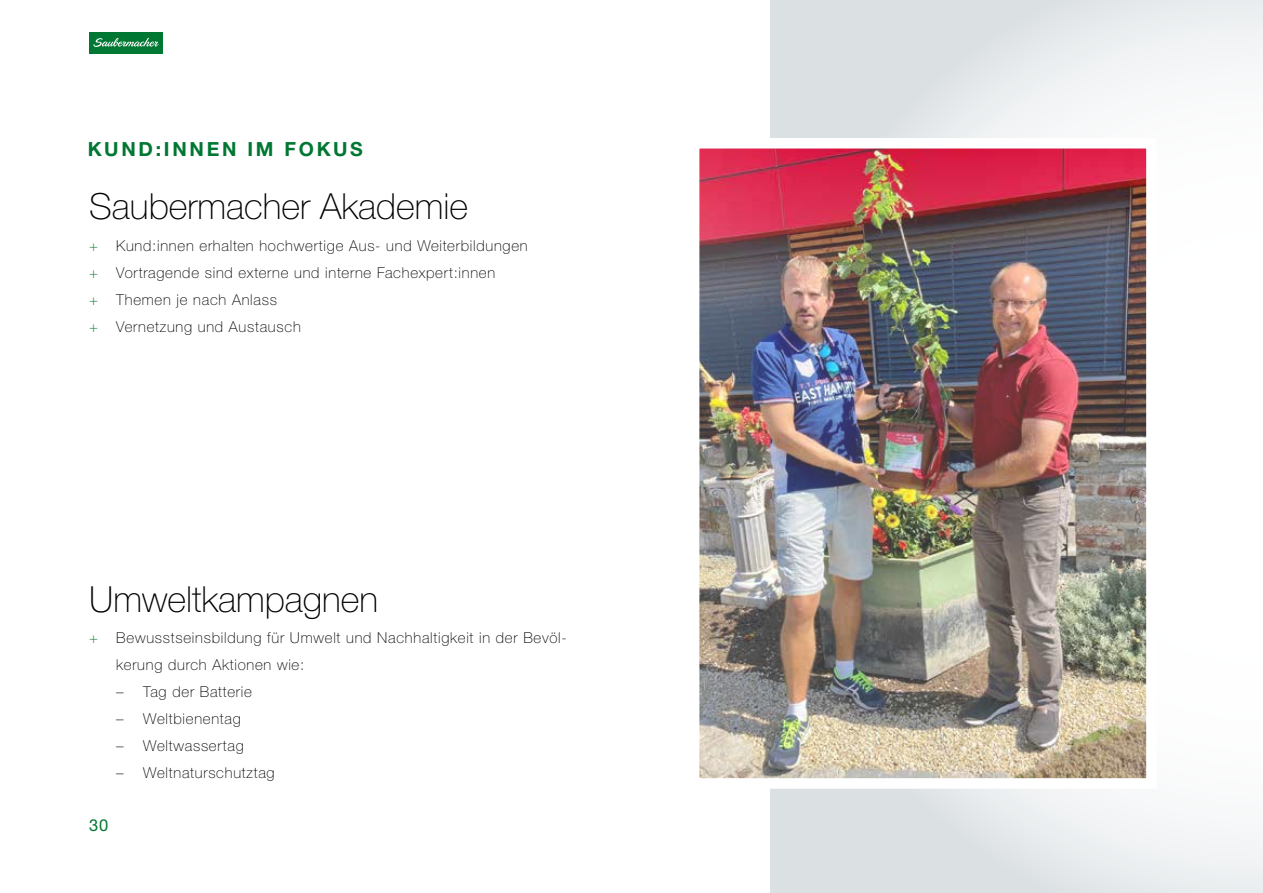
<style>
.page{position:relative;width:1263px;height:893px;background:#fff}
.page>*{position:absolute;margin:0;border:0;box-sizing:border-box;transform-origin:0 0}
.t1{font:100 36px "Helvetica Neue LTW1 G";color:#000}
.t2{font:700 19.5px "Helvetica Neue LTW1 G";letter-spacing:.14em;color:#007732}
.t3{font:16.5px "Helvetica Neue LTW1 G";color:#007732}
.t4{font:100 15px/27px "Helvetica Neue LTW1 G";letter-spacing:.05em;color:#000}
.s1{color:#007732}
</style>
<div class="page">
<div style="left:89px;top:32px;width:73px;height:21px;background:#007732"></div>
<svg style="left:93px;top:38px;width:66px;height:9px"></svg>
<svg style="left:770px;top:0;width:493px;height:893px"></svg>
<img style="left:699px;top:144px;width:452px;height:638px">
<h2 class="t2" style="left:88px;top:137px;width:276px">KUND:INNEN IM FOKUS</h2>
<h1 class="t1" style="left:89px;top:185px;width:380px">Saubermacher Akademie</h1>
<p class="t4" style="left:89px;top:232px;width:440px"><span class="s1">+</span> Kund:innen erhalten hochwertige Aus- und Weiterbildungen <span class="s1">+</span> Vortragende sind externe und interne Fachexpert:innen<br><span class="s1">+</span> Themen je nach Anlass<br><span class="s1">+</span> Vernetzung und Austausch</p>
<h1 class="t1" style="left:89px;top:578px;width:290px">Umweltkampagnen</h1>
<p class="t4" style="left:116px;top:625px;width:452px;text-indent:-27px"><span class="s1">+</span> Bewusstseinsbildung für Umwelt und Nachhaltigkeit in der Bevöl&shy;kerung durch Aktionen wie:</p>
<p class="t4" style="left:116px;top:679px;width:137px">– Tag der Batterie</p>
<p class="t4" style="left:116px;top:706px;width:126px">– Weltbienentag</p>
<p class="t4" style="left:116px;top:733px;width:129px">– Weltwassertag</p>
<p class="t4" style="left:116px;top:760px;width:160px">– Weltnaturschutztag</p>
<p class="t3" style="left:89px;top:815px;width:21px">30</p>
</div>
